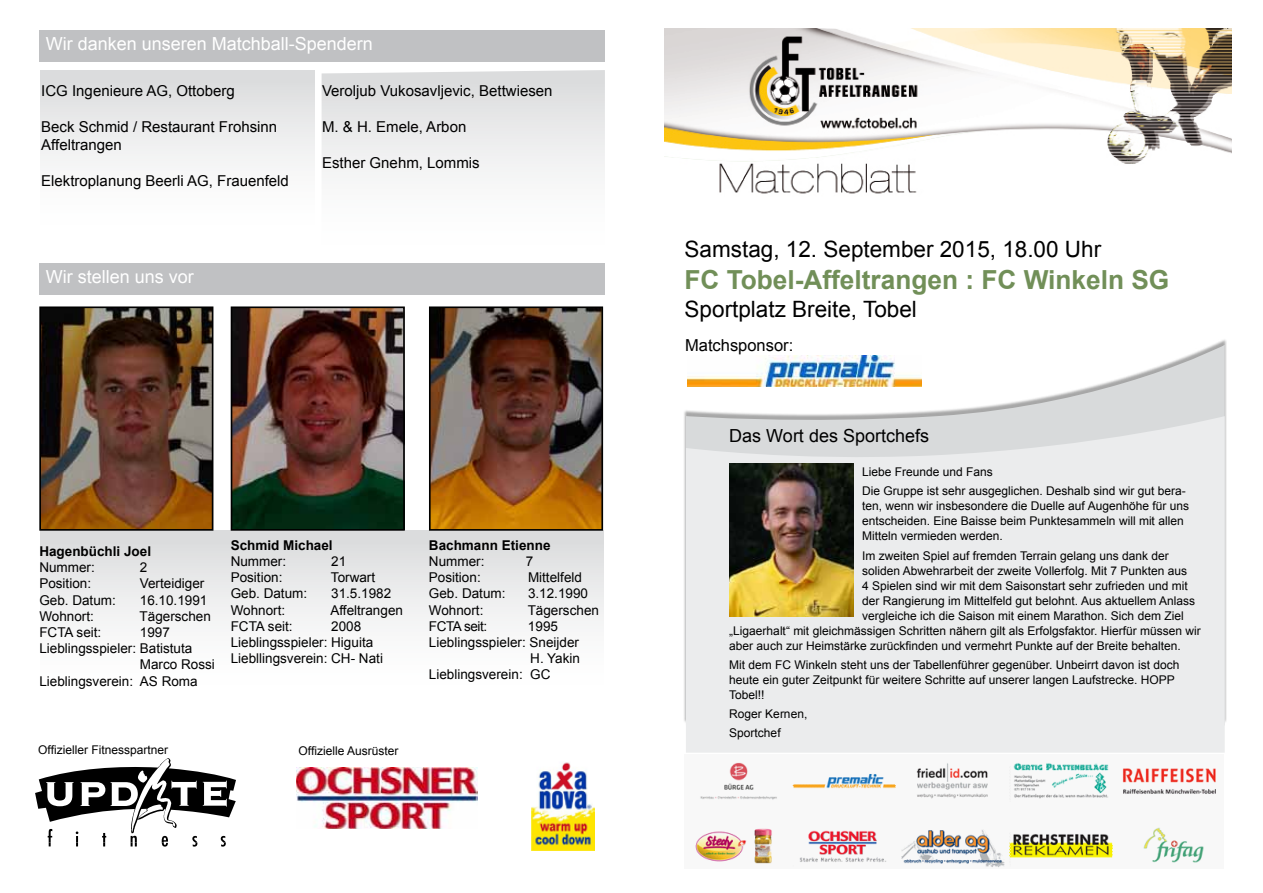
<style>
.page{position:relative;width:1263px;height:893px;background:#fff}
.page>*{position:absolute;margin:0;border:0;box-sizing:border-box;transform-origin:0 0}
.t1{font:700 26.25px "Arial";color:#718f58}
.t2{font:22.5px "Arial";color:#000}
.t3{font:18px "Arial";color:#fff}
.t4{font:18px "Arial";color:#000}
.t5{font:16.5px "Arial";color:#000}
.t6{font:15px/18px "Arial";color:#000}
.t7{font:13.5px/16.2px "Arial";color:#000}
.t8{font:700 13.5px "Arial";color:#000}
.t9{font:13.5px "Arial";letter-spacing:-.03em;color:#000}
.t10{font:12px/15px "Arial";color:#000}
</style>
<div class="page">
<div style="left:40px;top:70px;width:275px;height:165px;background:linear-gradient(to bottom,#dcddde,#fff)"></div>
<svg style="left:322px;top:70px;width:283px;height:105px"></svg>
<div style="left:40px;top:531px;width:563px;height:165px;background:linear-gradient(to bottom,#dcddde,#fff)"></div>
<div style="left:683px;top:338px;width:544px;height:385px;background:#000;opacity:.35"></div>
<svg style="left:686px;top:345px;width:539px;height:71px"></svg>
<svg style="left:686px;top:416px;width:539px;height:337px;background:#e8e9ea"></svg>
<img style="left:664px;top:28px;width:567px;height:166px">
<img style="left:42px;top:309px;width:168px;height:219px">
<div style="left:39px;top:306px;width:174px;height:225px;border:2px solid #000"></div>
<img style="left:234px;top:309px;width:168px;height:219px">
<div style="left:231px;top:306px;width:174px;height:225px;border:2px solid #000"></div>
<img style="left:432px;top:309px;width:168px;height:219px">
<div style="left:429px;top:306px;width:174px;height:225px;border:2px solid #000"></div>
<svg style="left:35px;top:758px;width:201px;height:89px"></svg>
<div style="left:39px;top:31px;width:566px;height:31px;background:#c0c1c3"></div>
<div style="left:39px;top:264px;width:566px;height:31px;background:#c0c1c3"></div>
<img style="left:729px;top:463px;width:124px;height:154px">
<img style="left:296px;top:768px;width:182px;height:61px">
<img style="left:532px;top:762px;width:62px;height:89px">
<img style="left:687px;top:356px;width:234px;height:30px">
<img style="left:695px;top:762px;width:521px;height:106px">
<h3 class="t3" style="left:46px;top:32px;width:329px">Wir danken unseren Matchball-Spendern</h3>
<p class="t6" style="left:41px;top:82px;width:195px">ICG Ingenieure AG, Ottoberg</p>
<p class="t6" style="left:41px;top:118px;width:237px">Beck Schmid / Restaurant Frohsinn<br>Affeltrangen</p>
<p class="t6" style="left:41px;top:172px;width:249px">Elektroplanung Beerli AG, Frauenfeld</p>
<h3 class="t3" style="left:46px;top:265px;width:150px">Wir stellen uns vor</h3>
<p class="t6" style="left:322px;top:82px;width:232px">Veroljub Vukosavljevic, Bettwiesen</p>
<p class="t6" style="left:322px;top:118px;width:146px">M. &amp; H. Emele, Arbon</p>
<p class="t6" style="left:322px;top:154px;width:159px">Esther Gnehm, Lommis</p>
<p class="t8" style="left:39px;top:542px;width:113px">Hagenbüchli Joel</p>
<p class="t7" style="left:39px;top:560px;width:57px">Nummer:</p>
<p class="t7" style="left:140px;top:560px;width:9px">2</p>
<p class="t7" style="left:39px;top:576px;width:53px">Position:</p>
<p class="t7" style="left:140px;top:576px;width:66px">Verteidiger</p>
<p class="t7" style="left:39px;top:592px;width:78px">Geb. Datum:</p>
<p class="t7" style="left:140px;top:592px;width:69px">16.10.1991</p>
<p class="t7" style="left:39px;top:608px;width:56px">Wohnort:</p>
<p class="t7" style="left:140px;top:608px;width:73px">Tägerschen</p>
<p class="t7" style="left:39px;top:624px;width:64px">FCTA seit:</p>
<p class="t7" style="left:140px;top:624px;width:32px">1997</p>
<p class="t7" style="left:39px;top:641px;width:155px">Lieblingsspieler: Batistuta</p>
<p class="t7" style="left:140px;top:657px;width:77px">Marco Rossi</p>
<p class="t7" style="left:39px;top:673px;width:160px">Lieblingsverein: AS Roma</p>
<p class="t8" style="left:231px;top:536px;width:104px">Schmid Michael</p>
<p class="t7" style="left:231px;top:553px;width:57px">Nummer:</p>
<p class="t7" style="left:331px;top:553px;width:17px">21</p>
<p class="t7" style="left:231px;top:570px;width:53px">Position:</p>
<p class="t7" style="left:331px;top:570px;width:46px">Torwart</p>
<p class="t7" style="left:231px;top:586px;width:78px">Geb. Datum:</p>
<p class="t7" style="left:331px;top:586px;width:62px">31.5.1982</p>
<p class="t7" style="left:231px;top:602px;width:56px">Wohnort:</p>
<p class="t7" style="left:330px;top:602px;width:74px">Affeltrangen</p>
<p class="t7" style="left:231px;top:618px;width:64px">FCTA seit:</p>
<p class="t7" style="left:231px;top:618px;width:154px;text-indent:101px">2008<br>Lieblingsspieler: Higuita<br>Liebllingsverein: CH- Nati</p>
<p class="t10" style="left:38px;top:742px;width:132px">Offizieller Fitnesspartner</p>
<p class="t10" style="left:298px;top:743px;width:102px">Offizielle Ausrüster</p>
<p class="t8" style="left:429px;top:536px;width:123px">Bachmann Etienne</p>
<p class="t7" style="left:429px;top:553px;width:57px">Nummer:</p>
<p class="t7" style="left:526px;top:553px;width:9px">7</p>
<p class="t7" style="left:429px;top:570px;width:53px">Position:</p>
<p class="t7" style="left:528px;top:570px;width:56px">Mittelfeld</p>
<p class="t7" style="left:429px;top:586px;width:78px">Geb. Datum:</p>
<p class="t7" style="left:528px;top:586px;width:62px">3.12.1990</p>
<p class="t7" style="left:429px;top:602px;width:56px">Wohnort:</p>
<p class="t7" style="left:528px;top:602px;width:73px">Tägerschen</p>
<p class="t9" style="left:429px;top:617px;width:60px">FCTA seit:</p>
<p class="t7" style="left:528px;top:618px;width:32px">1995</p>
<p class="t7" style="left:429px;top:634px;width:152px">Lieblingsspieler: Sneijder</p>
<p class="t7" style="left:530px;top:651px;width:51px">H. Yakin</p>
<p class="t7" style="left:429px;top:667px;width:123px">Lieblingsverein: GC</p>
<h2 class="t2" style="left:685px;top:235px;width:418px">Samstag, 12. September 2015, 18.00 Uhr</h2>
<h1 class="t1" style="left:684px;top:262px;width:486px">FC Tobel-Affeltrangen : FC Winkeln SG</h1>
<h2 class="t2" style="left:685px;top:294px;width:234px">Sportplatz Breite, Tobel</h2>
<h3 class="t5" style="left:685px;top:334px;width:110px">Matchsponsor:</h3>
<h3 class="t4" style="left:729px;top:424px;width:201px">Das Wort des Sportchefs</h3>
<p class="t10" style="left:862px;top:462px;width:325px;line-height:19.2px">Liebe Freunde und Fans<br>Die Gruppe ist sehr ausgeglichen. Deshalb sind wir gut bera-</p>
<p class="t10" style="left:862px;top:499px;width:328px">ten, wenn wir insbesondere die Duelle auf Augenhöhe für uns entscheiden. Eine Baisse beim Punktesammeln will mit allen<br>Mitteln vermieden werden.</p>
<p class="t10" style="left:862px;top:548px;width:308px">Im zweiten Spiel auf fremden Terrain gelang uns dank der</p>
<p class="t10" style="left:862px;top:563px;width:326px">soliden Abwehrarbeit der zweite Vollerfolg. Mit 7 Punkten aus</p>
<p class="t10" style="left:862px;top:578px;width:327px">4 Spielen sind wir mit dem Saisonstart sehr zufrieden und mit</p>
<p class="t10" style="left:862px;top:593px;width:334px">der Rangierung im Mittelfeld gut belohnt. Aus aktuellem Anlass</p>
<p class="t10" style="left:862px;top:608px;width:323px">vergleiche ich die Saison mit einem Marathon. Sich dem Ziel</p>
<p class="t10" style="left:729px;top:623px;width:473px">„Ligaerhalt“ mit gleichmässigen Schritten nähern gilt als Erfolgsfaktor. Hierfür müssen wir</p>
<p class="t10" style="left:729px;top:638px;width:453px">aber auch zur Heimstärke zurückfinden und vermehrt Punkte auf der Breite behalten.</p>
<p class="t10" style="left:729px;top:657px;width:451px">Mit dem FC Winkeln steht uns der Tabellenführer gegenüber. Unbeirrt davon ist doch heute ein guter Zeitpunkt für weitere Schritte auf unserer langen Laufstrecke. HOPP<br>Tobel!!</p>
<p class="t10" style="left:729px;top:704px;width:80px;line-height:19.2px">Roger Kernen,<br>Sportchef</p>
</div>
